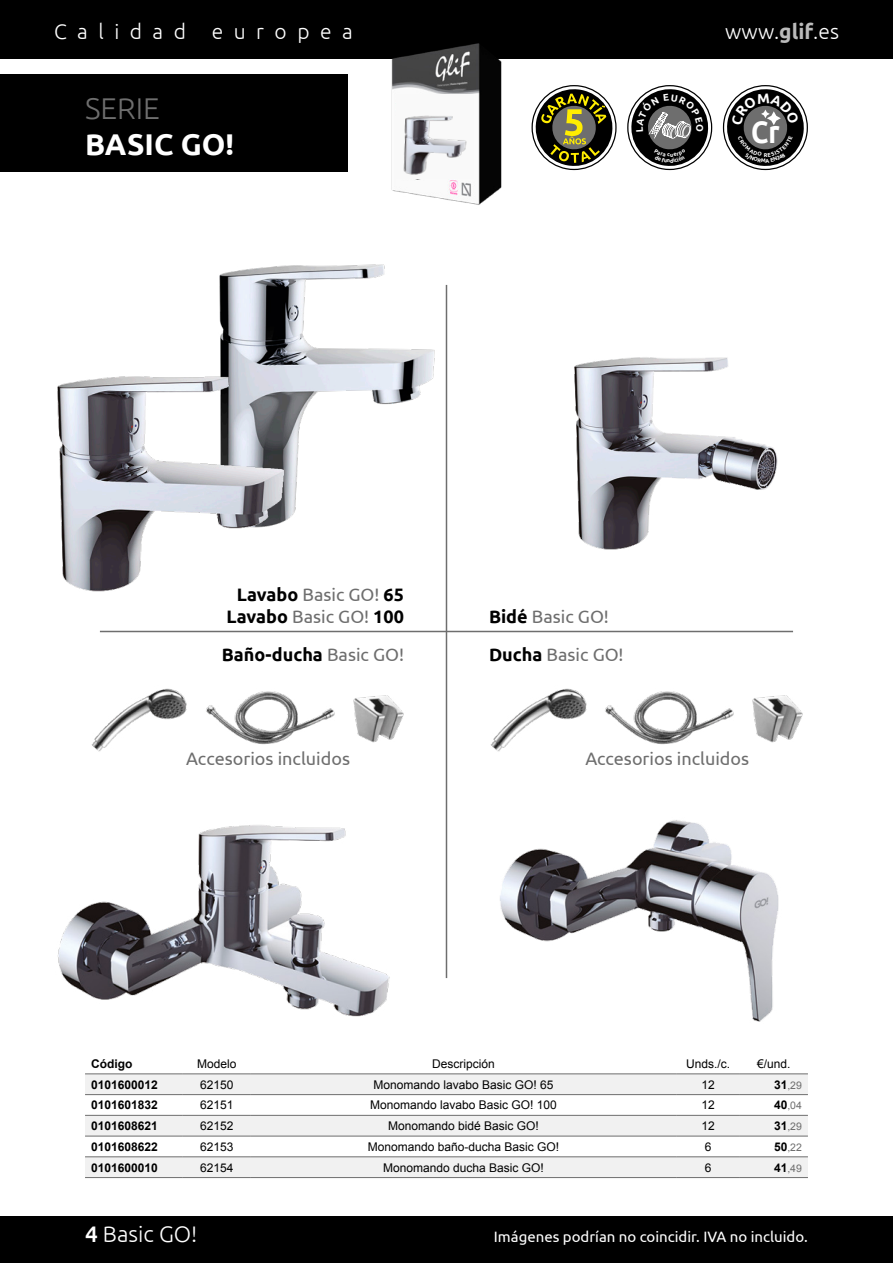
<style>
.page{position:relative;width:893px;height:1263px;background:#fff}
.page>*{position:absolute;margin:0;border:0;box-sizing:border-box;transform-origin:0 0}
.t1{font:700 31.2px "Ubuntu";color:#fff;scale:.86 1}
.Titular_blanco_20_Ne{font:700 30px "Ubuntu";color:#fff}
.Titular_gris_20_EXTE{font:300 30px "Ubuntu";color:#6e6e6e}
.t2{font:300 22.5px "Ubuntu";color:#fff}
.t3{font:300 21px "Ubuntu";letter-spacing:.5em;color:#fff}
.t4{font:18px "Ubuntu";color:#6e6e6e}
.t5{font:700 18px "Ubuntu";color:#000}
.t6{font:15px "Ubuntu";color:#fff}
.basico{font:12px "Arial";color:#000}
.columna_izq{font:700 12px "Arial";color:#000}
.precio{font:10.5px "Arial";color:#6e6e6e}
.t7{font:700 5.55px "Ubuntu";color:#fff}
.s1{font-weight:700;color:#bbb}
.s2{font-weight:400;color:#6e6e6e}
.s3{font-weight:700;color:#000}
.s4{font-weight:700;font-size:12px;color:#000}
.s5{font-weight:500}
</style>
<div class="page">
<div style="left:0;top:0;width:893px;height:59px;background:#000"></div>
<div style="left:0;top:1216px;width:893px;height:47px;background:#000"></div>
<div style="left:0;top:74px;width:348px;height:98px;background:#000"></div>
<img style="left:500px;top:820px;width:279px;height:202px">
<img style="left:574px;top:357px;width:204px;height:193px">
<img style="left:57px;top:825px;width:333px;height:192px">
<svg style="left:85px;top:1074px;width:723px;height:103px;fill:#f1f1f1"></svg>
<hr style="left:85px;top:1073px;width:98px;height:1px;background:#6e6e6e">
<hr style="left:183px;top:1073px;width:68px;height:1px;background:#6e6e6e">
<hr style="left:251px;top:1073px;width:425px;height:1px;background:#6e6e6e">
<hr style="left:676px;top:1073px;width:64px;height:1px;background:#6e6e6e">
<hr style="left:85px;top:1094px;width:98px;height:1px;background:#6e6e6e">
<hr style="left:183px;top:1094px;width:68px;height:1px;background:#6e6e6e">
<hr style="left:251px;top:1094px;width:425px;height:1px;background:#6e6e6e">
<hr style="left:676px;top:1094px;width:64px;height:1px;background:#6e6e6e">
<hr style="left:740px;top:1094px;width:68px;height:1px;background:#6e6e6e">
<hr style="left:85px;top:1115px;width:98px;height:1px;background:#6e6e6e">
<hr style="left:183px;top:1115px;width:68px;height:1px;background:#6e6e6e">
<hr style="left:251px;top:1115px;width:425px;height:1px;background:#6e6e6e">
<hr style="left:676px;top:1115px;width:64px;height:1px;background:#6e6e6e">
<hr style="left:740px;top:1115px;width:68px;height:1px;background:#6e6e6e">
<hr style="left:85px;top:1136px;width:98px;height:1px;background:#6e6e6e">
<hr style="left:183px;top:1136px;width:68px;height:1px;background:#6e6e6e">
<hr style="left:251px;top:1136px;width:425px;height:1px;background:#6e6e6e">
<hr style="left:676px;top:1136px;width:64px;height:1px;background:#6e6e6e">
<hr style="left:740px;top:1136px;width:68px;height:1px;background:#6e6e6e">
<hr style="left:85px;top:1156px;width:98px;height:1px;background:#6e6e6e">
<hr style="left:183px;top:1156px;width:68px;height:1px;background:#6e6e6e">
<hr style="left:251px;top:1156px;width:425px;height:1px;background:#6e6e6e">
<hr style="left:676px;top:1156px;width:64px;height:1px;background:#6e6e6e">
<hr style="left:740px;top:1156px;width:68px;height:1px;background:#6e6e6e">
<hr style="left:85px;top:1177px;width:98px;height:1px;background:#6e6e6e">
<hr style="left:183px;top:1177px;width:68px;height:1px;background:#6e6e6e">
<hr style="left:251px;top:1177px;width:425px;height:1px;background:#6e6e6e">
<hr style="left:676px;top:1177px;width:64px;height:1px;background:#6e6e6e">
<hr style="left:740px;top:1177px;width:68px;height:1px;background:#6e6e6e">
<hr style="left:740px;top:1073px;width:68px;height:1px;background:#6e6e6e">
<hr style="left:446px;top:285px;width:1px;height:693px;background:#6e6e6e">
<hr style="left:100px;top:631px;width:693px;height:1px;background:#6e6e6e">
<img style="left:219px;top:264px;width:229px;height:271px">
<img style="left:57px;top:320px;width:262px;height:272px">
<img style="left:91px;top:688px;width:96px;height:64px">
<img style="left:206px;top:691px;width:129px;height:54px">
<img style="left:353px;top:695px;width:51px;height:48px">
<img style="left:490px;top:688px;width:97px;height:64px">
<img style="left:605px;top:691px;width:129px;height:54px">
<img style="left:752px;top:695px;width:51px;height:48px">
<img style="left:391px;top:43px;width:111px;height:162px">
<div style="left:396px;top:95px;width:77px;height:84px;background:#f9f9f9"></div>
<img style="left:392px;top:101px;width:86px;height:81px">
<svg style="left:531px;top:85px;width:86px;height:85px"></svg>
<svg style="left:627px;top:85px;width:85px;height:85px"></svg>
<svg style="left:723px;top:85px;width:85px;height:85px"></svg>
<h3 class="t3" style="left:54px;top:19px;width:300px">Calidad europea</h3>
<h3 class="t3" style="left:725px;top:19px;width:115px">www.<span class="s1">glif</span>.es</h3>
<p class="Titular_gris_20_EXTE" style="left:85px;top:90px;width:76px">SERIE</p>
<p class="Titular_blanco_20_Ne" style="left:85px;top:126px;width:150px">BASIC GO!</p>
<p class="t1" style="left:751px;top:113px;width:35px">Cr</p>
<p class="t7" style="left:764px;top:151px;width:5px">R</p>
<p class="t5" style="left:237px;top:584px;width:169px">Lavabo <span class="s2">Basic GO!</span> 65</p>
<p class="t5" style="left:227px;top:605px;width:179px">Lavabo <span class="s2">Basic GO!</span> 100</p>
<p class="t5" style="left:222px;top:643px;width:184px">Baño-ducha <span class="s2">Basic GO!</span></p>
<p class="t4" style="left:489px;top:605px;width:121px"><span class="s3">Bidé</span> Basic GO!</p>
<p class="t4" style="left:489px;top:643px;width:136px"><span class="s3">Ducha</span> Basic GO!</p>
<p class="t4" style="left:186px;top:748px;width:165px">Accesorios incluidos</p>
<p class="t4" style="left:585px;top:748px;width:165px">Accesorios incluidos</p>
<p class="columna_izq" style="left:91px;top:1055px;width:43px">Código</p>
<p class="basico" style="left:197px;top:1055px;width:41px">Modelo</p>
<p class="basico" style="left:432px;top:1055px;width:64px">Descripción</p>
<p class="basico" style="left:686px;top:1055px;width:46px">Unds./c.</p>
<p class="basico" style="left:757px;top:1055px;width:35px">€/und.</p>
<p class="columna_izq" style="left:91px;top:1076px;width:68px">0101600012</p>
<p class="basico" style="left:200px;top:1076px;width:35px">62150</p>
<p class="basico" style="left:373px;top:1076px;width:182px">Monomando lavabo Basic GO! 65</p>
<p class="basico" style="left:701px;top:1076px;width:15px">12</p>
<p class="precio" style="left:774px;top:1078px;width:29px"><span class="s4">31</span>,29</p>
<p class="columna_izq" style="left:91px;top:1097px;width:68px">0101601832</p>
<p class="basico" style="left:200px;top:1097px;width:35px">62151</p>
<p class="basico" style="left:370px;top:1097px;width:188px">Monomando lavabo Basic GO! 100</p>
<p class="basico" style="left:701px;top:1097px;width:15px">12</p>
<p class="precio" style="left:774px;top:1098px;width:29px"><span class="s4">40</span>,04</p>
<p class="columna_izq" style="left:91px;top:1117px;width:68px">0101608621</p>
<p class="basico" style="left:200px;top:1117px;width:35px">62152</p>
<p class="basico" style="left:388px;top:1117px;width:152px">Monomando bidé Basic GO!</p>
<p class="basico" style="left:701px;top:1117px;width:15px">12</p>
<p class="precio" style="left:774px;top:1119px;width:29px"><span class="s4">31</span>,29</p>
<p class="columna_izq" style="left:91px;top:1138px;width:68px">0101608622</p>
<p class="basico" style="left:200px;top:1138px;width:35px">62153</p>
<p class="basico" style="left:368px;top:1138px;width:193px">Monomando baño-ducha Basic GO!</p>
<p class="basico" style="left:705px;top:1138px;width:8px">6</p>
<p class="precio" style="left:774px;top:1140px;width:29px"><span class="s4">50</span>,22</p>
<p class="columna_izq" style="left:91px;top:1159px;width:68px">0101600010</p>
<p class="basico" style="left:200px;top:1159px;width:35px">62154</p>
<p class="basico" style="left:383px;top:1159px;width:162px">Monomando ducha Basic GO!</p>
<p class="basico" style="left:705px;top:1159px;width:8px">6</p>
<p class="precio" style="left:774px;top:1161px;width:29px"><span class="s4">41</span>,49</p>
<h3 class="t2" style="left:85px;top:1220px;width:114px"><span class="s5">4</span> Basic GO!</h3>
<p class="t6" style="left:494px;top:1228px;width:316px">Imágenes podrían no coincidir. IVA no incluido.</p>
</div>
